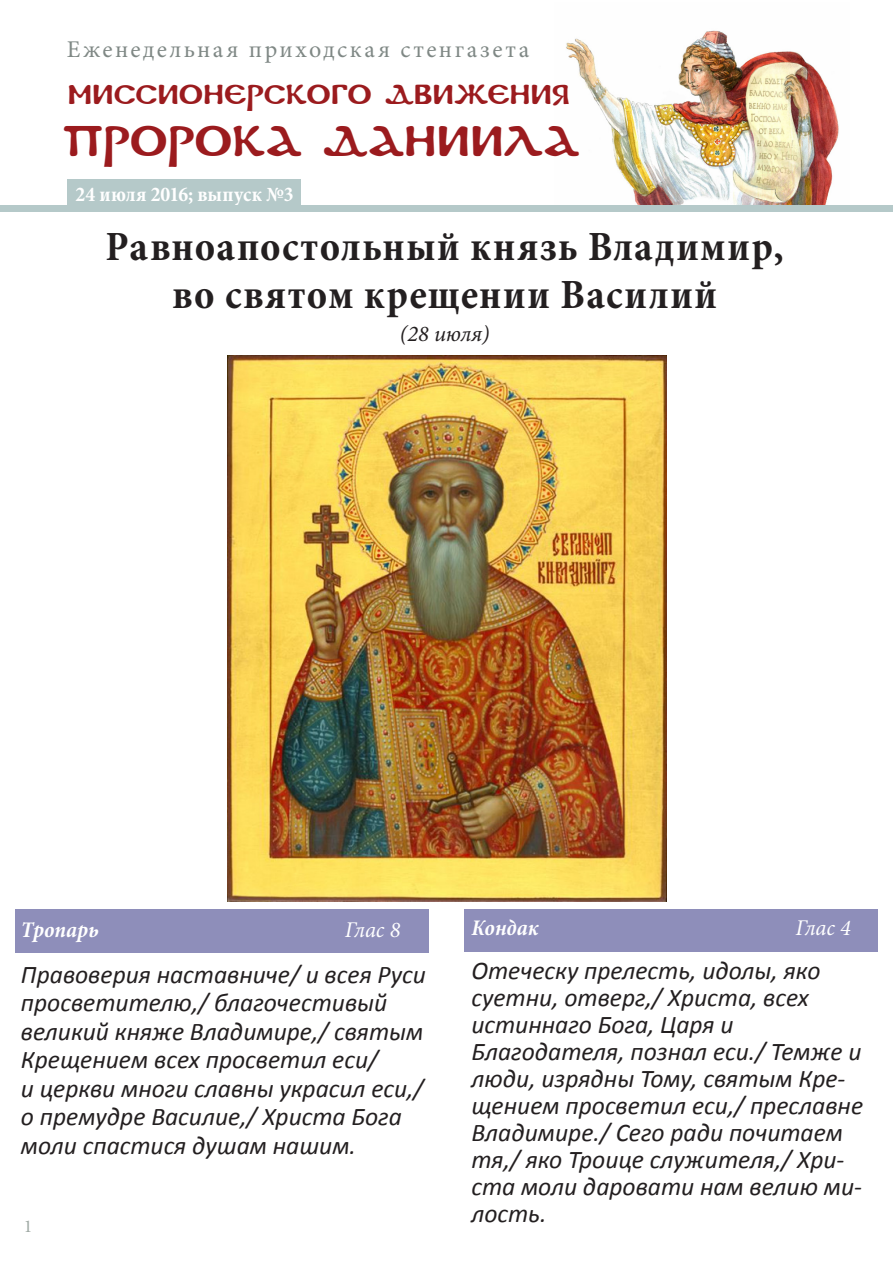
<style>
.page{position:relative;width:893px;height:1263px;background:#fff}
.page>*{position:absolute;margin:0;border:0;box-sizing:border-box;transform-origin:0 0}
.Название{font:700 condensed 42px "Minion Pro";letter-spacing:.035em;color:#231f20}
.t1{font:42px "DS Coptic";letter-spacing:.005em;color:#9b1b1e}
.t2{font:27px "DS Coptic";letter-spacing:.005em;color:#9b1b1e}
.Курсив_тропарь{font:italic 25.5px/27px "Calibri";color:#231f20}
.t3{font:24px "Minion Pro";letter-spacing:.105em;color:#7f8885}
.Курсив_тропарь-2{font:italic 700 condensed 22.5px "Minion Pro";color:#fff}
.Курсив_тропарь-3{font:italic 22.5px "Minion Pro";letter-spacing:-.005em;color:#fff}
.Курсив{font:italic 22.5px "Minion Pro";letter-spacing:-.005em;color:#231f20}
.t4{font:700 condensed 21px "Minion Pro";letter-spacing:.01em;color:#fff}
.t5{font:18px "Minion Pro";color:#9fa9a4}
</style>
<div class="page">
<div style="left:67px;top:180px;width:234px;height:29px;background:#b5c9c9"></div>
<div style="left:15px;top:909px;width:413px;height:43px;background:#8e8eba"></div>
<div style="left:465px;top:909px;width:413px;height:43px;background:#8e8eba"></div>
<img style="left:555px;top:30px;width:295px;height:176px">
<div style="left:0;top:206px;width:893px;height:6px;background:#b5c9c9"></div>
<img style="left:228px;top:355px;width:438px;height:546px">
<p class="t3" style="left:67px;top:33px;width:464px">Еженедельная приходская стенгазета</p>
<p class="t2" style="left:68px;top:77px;width:504px">Миссионерского движения</p>
<p class="t1" style="left:62px;top:113px;width:519px">ПРОРОКА ДАНИИЛА</p>
<p class="t4" style="left:75px;top:180px;width:220px">24 июля 2016; выпуск №3</p>
<p class="Название" style="left:105px;top:218px;width:680px">Равноапостольный князь Владимир,</p>
<p class="Название" style="left:172px;top:266px;width:546px">во святом крещении Василий</p>
<p class="Курсив" style="left:400px;top:318px;width:91px">(28 июля)</p>
<p class="Курсив_тропарь-2" style="left:21px;top:914px;width:80px">Тропарь</p>
<p class="Курсив_тропарь-3" style="left:345px;top:915px;width:57px">Глас 8</p>
<p class="Курсив_тропарь" style="left:21px;top:959px;width:406px;line-height:28.5px">Правоверия наставниче/ и всея Руси просветителю,/ благочестивый великий княже Владимире,/ святым<br>Крещением всех просветил еси/<br>и церкви многи славны украсил еси,/ о премудре Василие,/ Христа Бога моли спастися душам нашим.</p>
<p class="t5" style="left:24px;top:1214px;width:10px">1</p>
<p class="Курсив_тропарь-2" style="left:471px;top:912px;width:69px">Кондак</p>
<p class="Курсив_тропарь-3" style="left:795px;top:912px;width:57px">Глас 4</p>
<p class="Курсив_тропарь" style="left:471px;top:956px;width:393px">Отеческу прелесть, идолы, яко суетни, отверг,/ Христа, всех истиннаго Бога, Царя и<br>Благодателя, познал еси./ Темже и люди, изрядны Тому, святым Кре&shy;щением просветил еси,/ преславне<br>Владимире./ Сего ради почитаем тя,/ яко Троице служителя,/ Хри&shy;ста моли даровати нам велию ми&shy;лость.</p>
</div>
